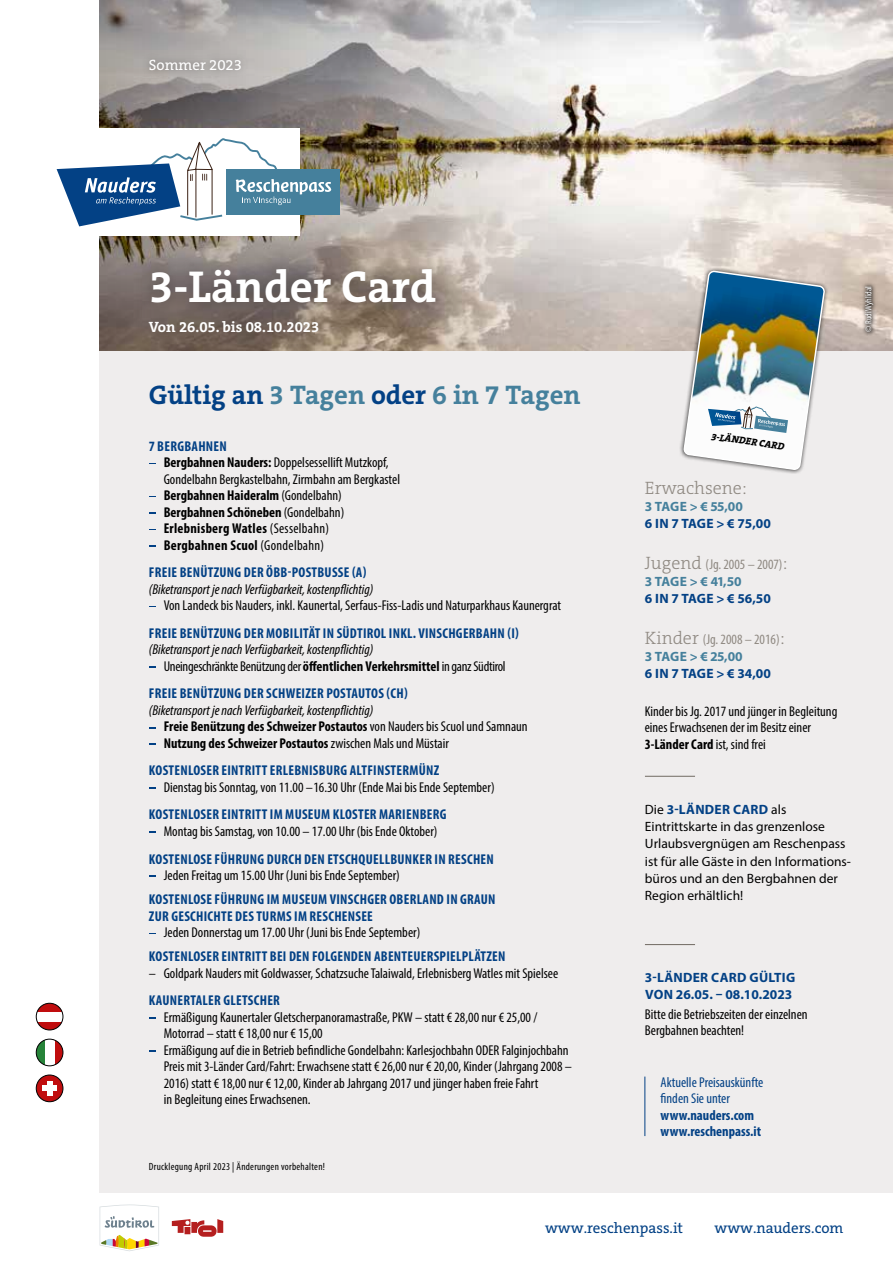
<style>
.page{position:relative;width:893px;height:1263px;background:#fff}
.page>*{position:absolute;margin:0;border:0;box-sizing:border-box;transform-origin:0 0}
.t1{font:700 45px "The Serif C5";color:#fff}
.t2{font:700 27px "The Serif C5";color:#45809c}
.t3{font:300 18px "The Serif C5";color:#8f8982}
.t4{font:15px "The Serif C5";color:#034185}
.t5{font:700 15px "The Serif C5";color:#fff}
.t6{font:15px "The Serif C5";color:#fff}
.t7{font:condensed 14.25px/16.5px "Myriad Pro";color:#000}
.t8{font:700 condensed 14.25px/27.6px "Myriad Pro";letter-spacing:.02em;color:#034185}
.t9{font:italic condensed 14.25px "Myriad Pro";color:#000}
.t10{font:700 condensed 14.25px "Myriad Pro";color:#000}
.t11{font:condensed 14.25px/27.6px "Myriad Pro";letter-spacing:-.02em;color:#000}
.t12{font:condensed 14.25px "Myriad Pro";color:#8f8982}
.t13{font:condensed 14.25px/16.5px "Myriad Pro";color:#034185}
.t14{font:700 condensed 14.25px/16.5px "Myriad Pro";color:#034185}
.t15{font:700 condensed 14.25px "Myriad Pro";letter-spacing:.02em;color:#000}
.t16{font:13.5px/17.2px "Myriad Pro";color:#000}
.t17{font:700 13.5px/17.2px "Myriad Pro";letter-spacing:.02em;color:#034185}
.t18{font:700 13.5px "Myriad Pro";color:#45809c}
.t19{font:700 13.5px "Myriad Pro";color:#034185}
.t20{font:condensed 10.5px "Myriad Pro";letter-spacing:.025em;color:#000}
.t21{font:italic 800 9.9px "The Serif C5";color:#000}
.t22{font:condensed 9px "Myriad Pro";color:#fff}
.s1{color:#034185}
.s2{color:#fff}
.s3{font-weight:700}
.s4{font-weight:400;color:#fff}
.s5{font-weight:400}
.s6{color:#000}
.s7{font-weight:400;color:#000}
.s8{font-weight:700;color:#034185}
.s9{font-family:"The Serif C5";font-weight:300;font-stretch:normal;font-size:18px}
</style>
<div class="page">
<div style="left:99px;top:0;width:794px;height:1193px;background:#efeded"></div>
<img style="left:634px;top:0;width:259px;height:351px">
<img style="left:99px;top:0;width:535px;height:351px">
<div style="left:132px;top:251px;width:321px;height:99px;background:#000;opacity:.5"></div>
<svg style="left:100px;top:1204px;width:59px;height:47px"></svg>
<div style="left:95px;top:128px;width:205px;height:107px;background:#fff"></div>
<div style="left:226px;top:169px;width:114px;height:46px;background:#45809c"></div>
<svg style="left:57px;top:136px;width:274px;height:90px"></svg>
<svg style="left:36px;top:1003px;width:27px;height:9px"></svg>
<svg style="left:36px;top:1021px;width:27px;height:9px"></svg>
<div style="left:36px;top:1003px;width:27px;height:27px;border:1px solid #000;border-radius:50%"></div>
<svg style="left:36px;top:1039px;width:9px;height:27px"></svg>
<svg style="left:54px;top:1039px;width:9px;height:27px"></svg>
<div style="left:36px;top:1039px;width:27px;height:27px;border:1px solid #000;border-radius:50%"></div>
<div style="left:36px;top:1075px;width:27px;height:27px;background:#c00d0e;border-radius:13px"></div>
<div style="left:42px;top:1085px;width:15px;height:6px;background:#fff"></div>
<div style="left:47px;top:1081px;width:6px;height:14px;background:#fff"></div>
<div style="left:36px;top:1075px;width:27px;height:27px;border:1px solid #000;border-radius:50%"></div>
<div style="left:141px;top:51px;width:109px;height:28px;background:#000;opacity:.41"></div>
<hr style="left:645px;top:776px;width:50px;height:1px;background:#706a62">
<hr style="left:645px;top:944px;width:50px;height:1px;background:#706a62">
<hr style="left:645px;top:1076px;width:1px;height:60px;background:#034185">
<div style="left:861px;top:282px;width:16px;height:54px;background:#000;opacity:.75"></div>
<div style="left:679px;top:266px;width:150px;height:208px;background:#000;opacity:.75"></div>
<img style="left:684px;top:271px;width:140px;height:199px">
<svg style="left:172px;top:1219px;width:51px;height:18px"></svg>
<p class="t6" style="left:149px;top:55px;width:95px">Sommer 2023</p>
<h1 class="t1" style="left:149px;top:257px;width:289px">3-Länder Card</h1>
<p class="t5" style="left:149px;top:317px;width:172px">Von 26.05. bis 08.10.2023</p>
<p class="t22" style="left:863px;top:332px;width:47px;rotate:-90deg">© Rudi Wyhlidal</p>
<h2 class="t2" style="left:149px;top:377px;width:433px"><span class="s1">Gültig an</span> 3 Tagen <span class="s1">oder</span> 6 in 7 Tagen</h2>
<p class="t8" style="left:149px;top:432px;width:80px">7 BERGBAHNEN</p>
<p class="t7" style="left:164px;top:454px;width:238px;text-indent:-15px"><span class="s2">–</span> <span class="s3">Bergbahnen Nauders:</span> Doppelsessellift Mutzkopf,<br>Gondelbahn Bergkastelbahn, Zirmbahn am Bergkastel</p>
<p class="t10" style="left:149px;top:486px;width:195px"><span class="s4">–</span> Bergbahnen Haideralm <span class="s5">(Gondelbahn)</span></p>
<p class="t10" style="left:149px;top:503px;width:197px"><span class="s4">–</span> Bergbahnen Schöneben <span class="s5">(Gondelbahn)</span></p>
<p class="t15" style="left:149px;top:519px;width:182px"><span class="s4">–</span> Erlebnisberg Watles <span class="s5">(Sesselbahn)</span></p>
<p class="t8" style="left:149px;top:531px;width:219px"><span class="s4">–</span> <span class="s6">Bergbahnen Scuol</span> <span class="s7">(Gondelbahn)<br></span>FREIE BENÜTZUNG DER ÖBB-POSTBUSSE (A)</p>
<p class="t9" style="left:149px;top:580px;width:226px">(Biketransport je nach Verfügbarkeit, kostenpflichtig)</p>
<p class="t7" style="left:149px;top:591px;width:414px;line-height:27.6px"><span class="s2">–</span> Von Landeck bis Nauders, inkl. Kaunertal, Serfaus-Fiss-Ladis und Naturparkhaus Kaunergrat<br><span class="s8">FREIE BENÜTZUNG DER MOBILITÄT IN SÜDTIROL INKL. VINSCHGERBAHN (I)</span></p>
<p class="t9" style="left:149px;top:641px;width:226px">(Biketransport je nach Verfügbarkeit, kostenpflichtig)</p>
<p class="t11" style="left:149px;top:652px;width:358px"><span class="s2">–</span> Uneingeschränkte Benützung der <span class="s3">öffentlichen Verkehrsmittel</span> in ganz Südtirol<br><span class="s8">FREIE BENÜTZUNG DER SCHWEIZER POSTAUTOS (CH)</span></p>
<p class="t9" style="left:149px;top:701px;width:226px">(Biketransport je nach Verfügbarkeit, kostenpflichtig)</p>
<p class="t10" style="left:149px;top:718px;width:380px"><span class="s4">–</span> Freie Benützung des Schweizer Postautos <span class="s5">von Nauders bis Scuol und Samnaun</span></p>
<p class="t8" style="left:149px;top:729px;width:302px"><span class="s4">–</span> <span class="s6">Nutzung des Schweizer Postautos</span> <span class="s7">zwischen Mals und Müstair<br></span>KOSTENLOSER EINTRITT ERLEBNISBURG ALTFINSTERMÜNZ</p>
<p class="t7" style="left:149px;top:773px;width:347px;line-height:27.6px"><span class="s2">–</span> Dienstag bis Sonntag, von 11.00 – 16.30 Uhr (Ende Mai bis Ende September)<br><span class="s8">KOSTENLOSER EINTRITT IM MUSEUM KLOSTER MARIENBERG</span></p>
<p class="t7" style="left:149px;top:817px;width:347px;line-height:27.6px"><span class="s2">–</span> Montag bis Samstag, von 10.00 – 17.00 Uhr (bis Ende Oktober)<br><span class="s8">KOSTENLOSE FÜHRUNG DURCH DEN ETSCHQUELLBUNKER IN RESCHEN</span></p>
<p class="t8" style="left:149px;top:863px;width:348px;line-height:24.2px"><span class="s4">–</span> <span class="s7">Jeden Freitag um 15.00 Uhr (Juni bis Ende September)<br></span>KOSTENLOSE FÜHRUNG IM MUSEUM VINSCHGER OBERLAND IN GRAUN</p>
<p class="t8" style="left:149px;top:902px;width:225px">ZUR GESCHICHTE DES TURMS IM RESCHENSEE</p>
<p class="t8" style="left:149px;top:920px;width:358px;line-height:24.2px"><span class="s4">–</span> <span class="s7">Jeden Donnerstag um 17.00 Uhr (Juni bis Ende September)<br></span>KOSTENLOSER EINTRITT BEI DEN FOLGENDEN ABENTEUERSPIELPLÄTZEN</p>
<p class="t7" style="left:149px;top:965px;width:411px">– Goldpark Nauders mit Goldwasser, Schatzsuche Talaiwald, Erlebnisberg Watles mit Spielsee</p>
<p class="t8" style="left:149px;top:986px;width:132px">KAUNERTALER GLETSCHER</p>
<p class="t7" style="left:164px;top:1009px;width:375px;text-indent:-15px"><span class="s2">–</span> Ermäßigung Kaunertaler Gletscherpanoramastraße, PKW – statt € 28,00 nur € 25,00 /<br>Motorrad – statt € 18,00 nur € 15,00</p>
<p class="t7" style="left:164px;top:1042px;width:410px;text-indent:-15px"><span class="s2">–</span> Ermäßigung auf die in Betrieb befindliche Gondelbahn: Karlesjochbahn ODER Falginjochbahn Preis mit 3-Länder Card/Fahrt: Erwachsene statt € 26,00 nur € 20,00, Kinder (Jahrgang 2008 – 2016) statt € 18,00 nur € 12,00, Kinder ab Jahrgang 2017 und jünger haben freie Fahrt<br>in Begleitung eines Erwachsenen.</p>
<p class="t20" style="left:149px;top:1160px;width:178px">Drucklegung April 2023 | Änderungen vorbehalten!</p>
<p class="t21" style="left:712px;top:430px;width:75px;rotate:8deg">3-LÄNDER CARD</p>
<p class="t3" style="left:645px;top:476px;width:104px">Erwachsene:</p>
<p class="t18" style="left:645px;top:497px;width:100px">3 TAGE &gt; € 55,00</p>
<p class="t19" style="left:645px;top:515px;width:127px">6 IN 7 TAGE &gt; € 75,00</p>
<p class="t12" style="left:645px;top:555px;width:144px"><span class="s9">Jugend</span> (Jg. 2005 – 2007)<span class="s9">:</span></p>
<p class="t18" style="left:645px;top:572px;width:98px">3 TAGE &gt; € 41,50</p>
<p class="t17" style="left:645px;top:589px;width:127px">6 IN 7 TAGE &gt; € 56,50</p>
<p class="t12" style="left:645px;top:630px;width:141px"><span class="s9">Kinder</span> (Jg. 2008 – 2016)<span class="s9">:</span></p>
<p class="t18" style="left:645px;top:647px;width:99px">3 TAGE &gt; € 25,00</p>
<p class="t19" style="left:645px;top:665px;width:127px">6 IN 7 TAGE &gt; € 34,00</p>
<p class="t7" style="left:645px;top:703px;width:194px">Kinder bis Jg. 2017 und jünger in Begleitung eines Erwachsenen der im Besitz einer<br><span class="s3">3-Länder Card</span> ist, sind frei</p>
<p class="t16" style="left:645px;top:800px;width:208px">Die <span class="s8">3-LÄNDER CARD</span> als<br>Eintrittskarte in das grenzenlose<br>Urlaubsvergnügen am Reschenpass ist für alle Gäste in den Informations&shy;büros und an den Bergbahnen der<br>Region erhältlich!</p>
<p class="t17" style="left:645px;top:968px;width:152px">3-LÄNDER CARD GÜLTIG<br>VON 26.05. – 08.10.2023</p>
<p class="t7" style="left:645px;top:1006px;width:164px">Bitte die Betriebszeiten der einzelnen<br>Bergbahnen beachten!</p>
<p class="t13" style="left:661px;top:1073px;width:104px">Aktuelle Preisauskünfte finden Sie unter</p>
<p class="t14" style="left:661px;top:1106px;width:102px">www.nauders.com www.reschenpass.it</p>
<p class="t4" style="left:545px;top:1219px;width:139px">www.reschenpass.it</p>
<p class="t4" style="left:715px;top:1219px;width:130px">www.nauders.com</p>
</div>
